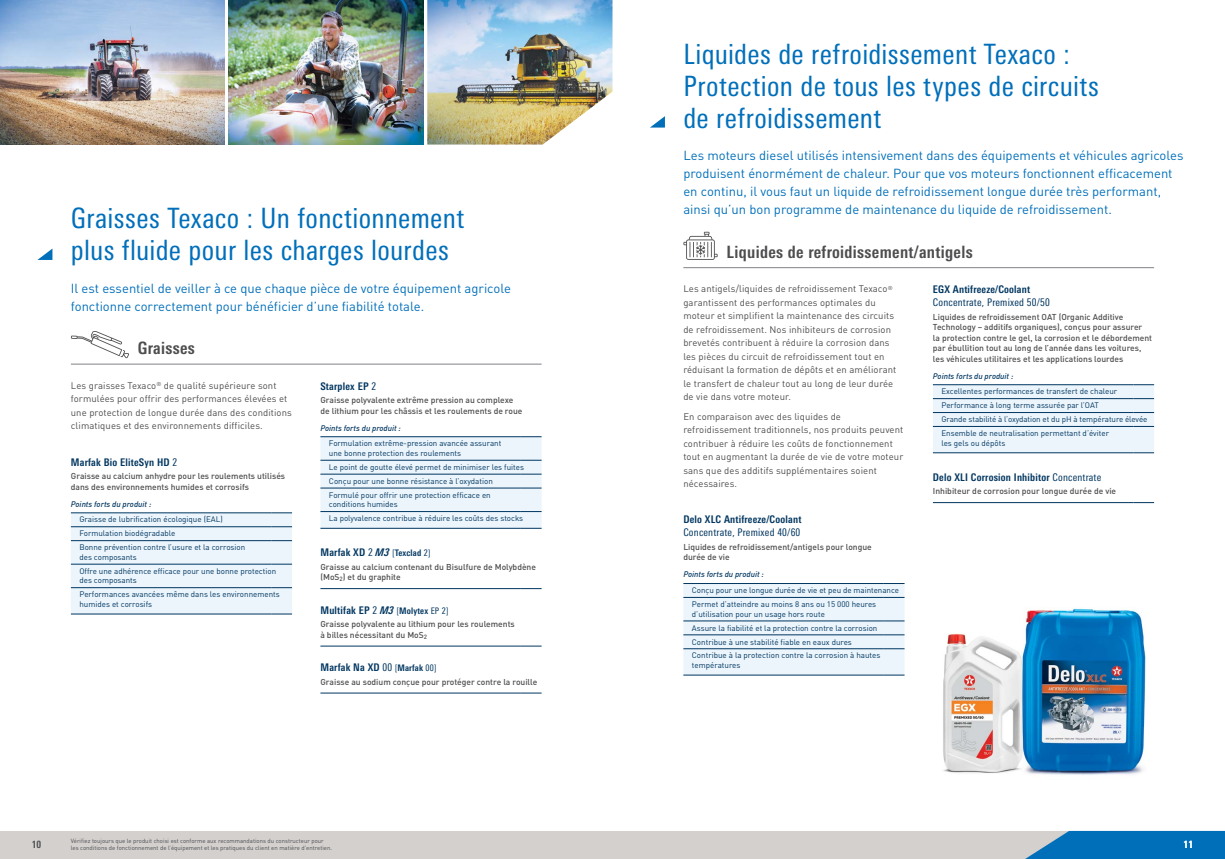
<style>
.page{position:relative;width:1225px;height:859px;background:#fff}
.page>*{position:absolute;margin:0;border:0;box-sizing:border-box;transform-origin:0 0}
.t1{font:condensed 28px/32px "Univers Next Pro";letter-spacing:.01em;color:#006fba}
.t2{font:700 condensed 17px "Univers Next Pro";letter-spacing:.02em;color:#4d4d4f}
.t3{font:13px/18px "DIN Pro";color:#006fba}
.t4{font:700 condensed 10.5px "Univers Next Pro";letter-spacing:.02em;color:#003660}
.t5{font:condensed 10.5px "Univers Next Pro";letter-spacing:.02em;color:#003660}
.t6{font:700 condensed 10px "Univers Next Pro";color:#4d4d4f}
.t7{font:700 condensed 10px "Univers Next Pro";color:#fff}
.t8{font:9.5px/13.5px "DIN Pro";letter-spacing:.01em;color:#4d4d4f}
.t9{font:500 8.5px/10.5px "DIN Pro";color:#4d4d4f}
.t10{font:8px/13.9px "DIN Pro";color:#003660}
.t11{font:italic 500 8px "DIN Pro";color:#003660}
.t12{font:6px/7.2px "DIN Pro";color:#4d4d4f}
.s1{font-weight:400}
.s2{font-style:italic}
.s3{font-weight:400;font-size:9px}
.s4{font-size:9px}
</style>
<div class="page">
<div style="left:604px;top:831px;width:621px;height:28px;background:#d3d0ce"></div>
<svg style="left:1025px;top:831px;width:200px;height:28px"></svg>
<div style="left:0;top:831px;width:612px;height:28px;background:#d3d0ce"></div>
<svg style="left:650px;top:116px;width:15px;height:12px"></svg>
<hr style="left:683px;top:267px;width:471px;height:1px;background:#808285">
<svg style="left:683px;top:232px;width:34px;height:28px"></svg>
<img style="left:0;top:0;width:225px;height:145px">
<img style="left:229px;top:0;width:194px;height:145px">
<img style="left:427px;top:0;width:185px;height:145px">
<svg style="left:71px;top:513px;width:221px;height:101px"></svg>
<hr style="left:320px;top:646px;width:201px;height:1px;background:#003660">
<svg style="left:521px;top:646px;width:20px;height:1px"></svg>
<hr style="left:320px;top:692px;width:201px;height:1px;background:#003660">
<svg style="left:521px;top:692px;width:20px;height:1px"></svg>
<hr style="left:320px;top:588px;width:201px;height:1px;background:#003660">
<svg style="left:521px;top:588px;width:20px;height:1px"></svg>
<svg style="left:320px;top:437px;width:221px;height:92px"></svg>
<svg style="left:683px;top:583px;width:221px;height:93px"></svg>
<hr style="left:933px;top:502px;width:200px;height:1px;background:#003660">
<svg style="left:1133px;top:502px;width:21px;height:1px"></svg>
<svg style="left:933px;top:385px;width:221px;height:68px"></svg>
<svg style="left:37px;top:249px;width:15px;height:11px"></svg>
<hr style="left:71px;top:364px;width:470px;height:1px;background:#808285">
<svg style="left:71px;top:331px;width:58px;height:27px"></svg>
<img style="left:1027px;top:608px;width:119px;height:167px">
<img style="left:943px;top:614px;width:99px;height:161px">
<h1 class="t1" style="left:71px;top:202px;width:395px">Graisses Texaco : Un fonctionnement plus fluide pour les charges lourdes</h1>
<h3 class="t3" style="left:71px;top:278px;width:441px">Il est essentiel de veiller à ce que chaque pièce de votre équipement agricole fonctionne correctement pour bénéficier d’une fiabilité totale.</h3>
<h2 class="t2" style="left:138px;top:338px;width:58px">Graisses</h2>
<p class="t8" style="left:71px;top:378px;width:222px">Les graisses Texaco<sup>®</sup> de qualité supérieure sont formulées pour offrir des performances élevées et une protection de longue durée dans des conditions climatiques et des environnements difficiles.</p>
<h3 class="t4" style="left:71px;top:456px;width:108px">Marfak Bio EliteSyn HD <span class="s1">2</span></h3>
<p class="t9" style="left:71px;top:470px;width:216px">Graisse au calcium anhydre pour les roulements utilisés dans des environnements humides et corrosifs</p>
<p class="t11" style="left:71px;top:497px;width:82px">Points forts du produit :</p>
<p class="t10" style="left:79px;top:512px;width:167px">Graisse de lubrification écologique (EAL)<br>Formulation biodégradable<br>Bonne prévention contre l’usure et la corrosion</p>
<p class="t10" style="left:79px;top:549px;width:198px">des composants<br>Offre une adhérence efficace pour une bonne protection</p>
<p class="t10" style="left:79px;top:573px;width:202px">des composants<br>Performances avancées même dans les environnements</p>
<p class="t10" style="left:79px;top:596px;width:74px">humides et corrosifs</p>
<h3 class="t4" style="left:320px;top:380px;width:57px">Starplex EP <span class="s1">2</span></h3>
<p class="t9" style="left:320px;top:394px;width:203px">Graisse polyvalente extrême pression au complexe de lithium pour les châssis et les roulements de roue</p>
<p class="t11" style="left:320px;top:421px;width:82px">Points forts du produit :</p>
<p class="t10" style="left:329px;top:438px;width:174px;line-height:9.6px">Formulation extrême-pression avancée assurant une bonne protection des roulements</p>
<p class="t10" style="left:329px;top:459px;width:197px">Le point de goutte élevé permet de minimiser les fuites<br>Conçu pour une bonne résistance à l’oxydation<br>Formulé pour offrir une protection efficace en</p>
<p class="t10" style="left:329px;top:497px;width:196px">conditions humides<br>La polyvalence contribue à réduire les coûts des stocks</p>
<h3 class="t4" style="left:320px;top:546px;width:111px">Marfak XD <span class="s1">2</span> <span class="s2">M3</span> <span class="s3">[</span><span class="s4">Texclad</span> <span class="s3">2]</span></h3>
<p class="t9" style="left:320px;top:560px;width:217px">Graisse au calcium contenant du Bisulfure de Molybdène (MoS<sub>2</sub>) et du graphite</p>
<h3 class="t4" style="left:320px;top:603px;width:129px">Multifak EP <span class="s1">2</span> <span class="s2">M3</span> <span class="s3">[</span><span class="s4">Molytex</span> <span class="s3">EP 2]</span></h3>
<p class="t9" style="left:320px;top:618px;width:196px">Graisse polyvalente au lithium pour les roulements à billes nécessitant du MoS<sub>2</sub></p>
<h3 class="t4" style="left:320px;top:661px;width:117px">Marfak Na XD <span class="s1">00</span> <span class="s3">[</span><span class="s4">Marfak</span> <span class="s3">00]</span></h3>
<p class="t9" style="left:320px;top:675px;width:218px">Graisse au sodium conçue pour protéger contre la rouille</p>
<h1 class="t1" style="left:683px;top:37px;width:417px">Liquides de refroidissement Texaco :<br>Protection de tous les types de circuits de refroidissement</h1>
<p class="t3" style="left:683px;top:145px;width:501px">Les moteurs diesel utilisés intensivement dans des équipements et véhicules agricoles produisent énormément de chaleur. Pour que vos moteurs fonctionnent efficacement en continu, il vous faut un liquide de refroidissement longue durée très performant, ainsi qu’un bon programme de maintenance du liquide de refroidissement.</p>
<h2 class="t2" style="left:726px;top:241px;width:248px">Liquides de refroidissement/antigels</h2>
<p class="t8" style="left:683px;top:281px;width:214px">Les antigels/liquides de refroidissement Texaco<sup>® </sup>garantissent des performances optimales du moteur et simplifient la maintenance des circuits de refroidissement. Nos inhibiteurs de corrosion brevetés contribuent à réduire la corrosion dans les pièces du circuit de refroidissement tout en réduisant la formation de dépôts et en améliorant le transfert de chaleur tout au long de leur durée de vie dans votre moteur.</p>
<p class="t8" style="left:683px;top:408px;width:221px">En comparaison avec des liquides de refroidissement traditionnels, nos produits peuvent contribuer à réduire les coûts de fonctionnement tout en augmentant la durée de vie de votre moteur sans que des additifs supplémentaires soient nécessaires.</p>
<h3 class="t4" style="left:683px;top:513px;width:119px">Delo XLC Antifreeze/Coolant</h3>
<h3 class="t5" style="left:683px;top:526px;width:118px">Concentrate, Premixed 40/60</h3>
<p class="t9" style="left:683px;top:541px;width:190px">Liquides de refroidissement/antigels pour longue durée de vie</p>
<p class="t11" style="left:683px;top:568px;width:82px">Points forts du produit :</p>
<p class="t10" style="left:692px;top:582px;width:209px">Conçu pour une longue durée de vie et peu de maintenance<br>Permet d’atteindre au moins 8 ans ou 15 000 heures</p>
<p class="t10" style="left:692px;top:606px;width:190px">d’utilisation pour un usage hors route<br>Assure la fiabilité et la protection contre la corrosion Contribue à une stabilité fiable en eaux dures Contribue à la protection contre la corrosion à hautes</p>
<p class="t10" style="left:692px;top:657px;width:50px">températures</p>
<h3 class="t4" style="left:933px;top:283px;width:99px">EGX Antifreeze/Coolant</h3>
<h3 class="t5" style="left:933px;top:296px;width:118px">Concentrate, Premixed 50/50</h3>
<p class="t9" style="left:933px;top:310px;width:221px">Liquides de refroidissement OAT (Organic Additive Technology – additifs organiques), conçus pour assurer<br>la protection contre le gel, la corrosion et le débordement par ébullition tout au long de l’année dans les voitures, les véhicules utilitaires et les applications lourdes</p>
<p class="t11" style="left:933px;top:369px;width:82px">Points forts du produit :</p>
<p class="t10" style="left:941px;top:384px;width:207px">Excellentes performances de transfert de chaleur Performance à long terme assurée par l’OAT<br>Grande stabilité à l’oxydation et du pH à température élevée Ensemble de neutralisation permettant d’éviter</p>
<p class="t10" style="left:941px;top:435px;width:65px">les gels ou dépôts</p>
<h3 class="t4" style="left:933px;top:470px;width:170px">Delo XLI Corrosion Inhibitor <span class="s1">Concentrate</span></h3>
<p class="t9" style="left:933px;top:485px;width:185px">Inhibiteur de corrosion pour longue durée de vie</p>
<p class="t12" style="left:71px;top:837px;width:263px">Vérifiez toujours que le produit choisi est conforme aux recommandations du constructeur pour les conditions de fonctionnement de l’équipement et les pratiques du client en matière d’entretien.</p>
<p class="t6" style="left:32px;top:838px;width:11px">10</p>
<p class="t7" style="left:1183px;top:838px;width:11px">11</p>
</div>
